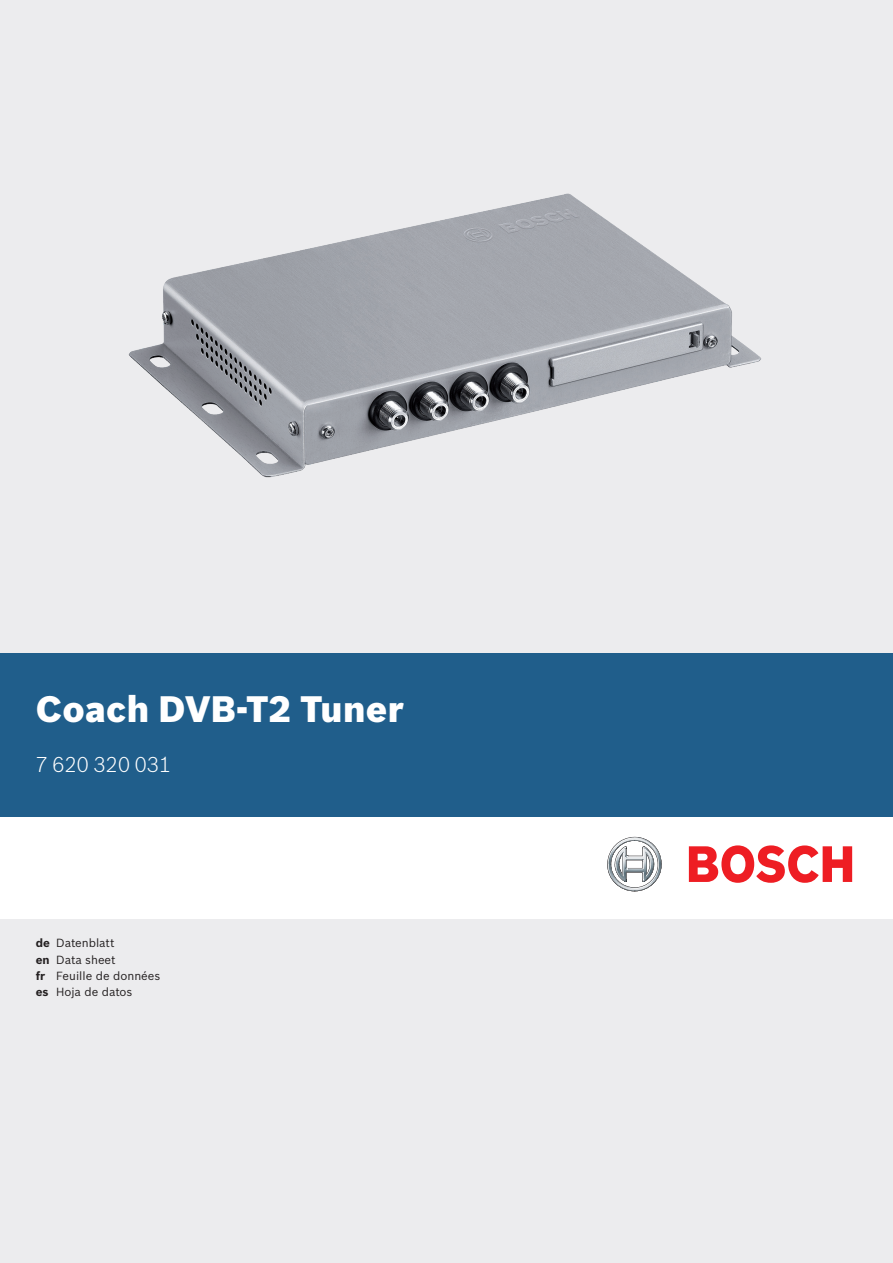
<style>
.page{position:relative;width:893px;height:1263px;background:#ececee}
.page>*{position:absolute;margin:0;border:0;box-sizing:border-box;transform-origin:0 0}
.t1{font:900 36px "Bosch Sans";letter-spacing:.01em;color:#fff}
.t2{font:300 21px "Bosch Sans";letter-spacing:.01em;color:#fff}
.t3{font:11.55px/16.4px "Bosch Sans";color:#231f20}
.s1{font-weight:700}
</style>
<div class="page">
<div style="left:0;top:796px;width:893px;height:122px;background:#fff"></div>
<div style="left:0;top:653px;width:893px;height:163px;background:#205e8b"></div>
<svg style="left:607px;top:837px;width:55px;height:54px"></svg>
<svg style="left:689px;top:845px;width:163px;height:38px"></svg>
<img style="left:128px;top:193px;width:633px;height:285px">
<h1 class="t1" style="left:36px;top:686px;width:370px">Coach DVB-T2 Tuner</h1>
<h2 class="t2" style="left:36px;top:752px;width:137px">7 620 320 031</h2>
<p class="t3" style="left:36px;top:935px;width:126px"><span class="s1">de</span> Datenblatt<br><span class="s1">en</span> Data sheet<br><span class="s1">fr</span> Feuille de données <span class="s1">es</span> Hoja de datos</p>
</div>
